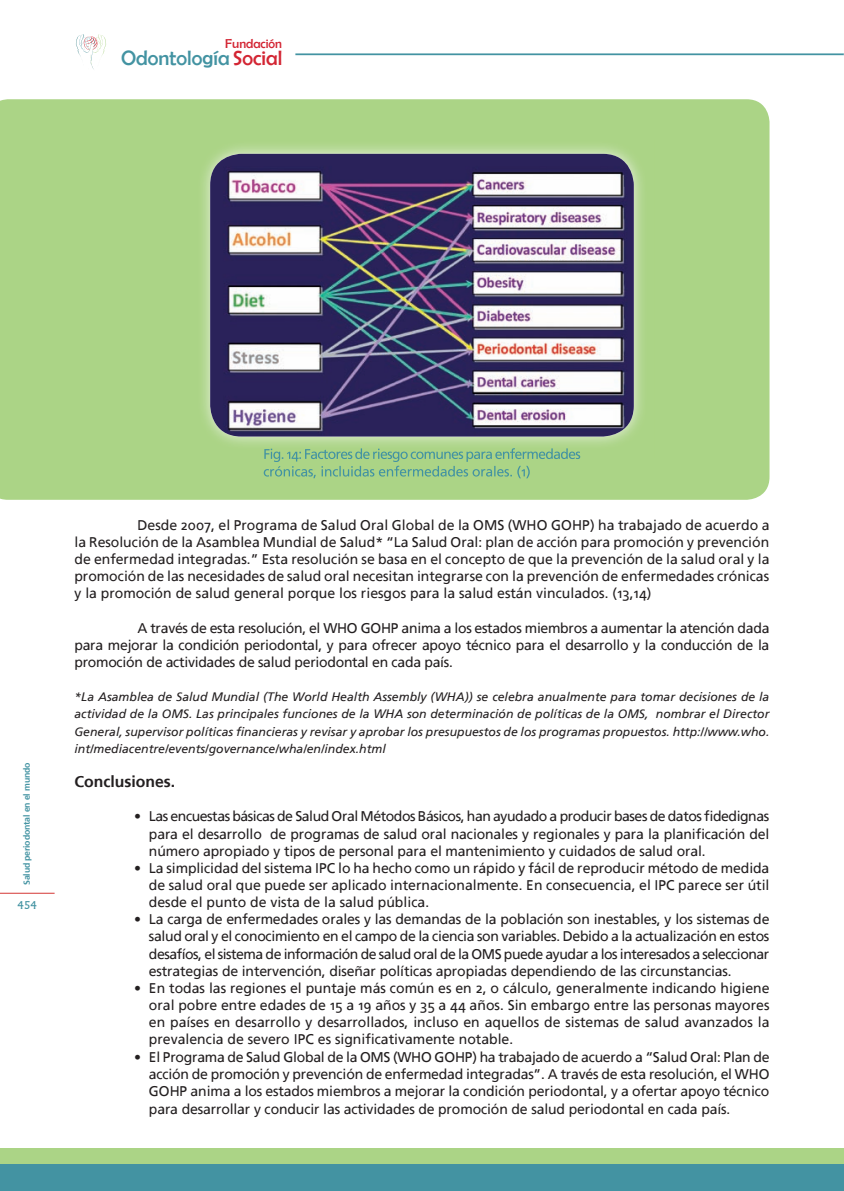
<style>
.page{position:relative;width:844px;height:1191px;background:#fff}
.page>*{position:absolute;margin:0;border:0;box-sizing:border-box;transform-origin:0 0}
.t1{font:20.82px "Berlin Sans FB";color:#4393a2}
.t2{font:700 15.75px "Frutiger LT Std";color:#231f20}
.t3{font:14px/17.2px "Frutiger Linotype";letter-spacing:-.01em;color:#231f20;text-align:justify}
.t4{font:12.95px "Berlin Sans FB";color:#d32533}
.t5{font:italic 12.25px/17.2px "Frutiger LT Std";color:#231f20;text-align:justify}
.t6{font:10.5px "Flareserif 821 BT";color:#4393a2}
.t7{font:700 8.75px "Frutiger LT Std";letter-spacing:-.02em;color:#4393a2}
.s1{color:#d32533}
</style>
<div class="page">
<div style="left:0;top:1148px;width:843px;height:43px;background:#abd486"></div>
<hr style="left:0;top:893px;width:55px;height:1px;background:#d43735">
<div style="left:0;top:1164px;width:843px;height:27px;background:#4393a2"></div>
<svg style="left:76px;top:34px;width:30px;height:35px"></svg>
<hr style="left:295px;top:53px;width:548px;height:2px;background:#4393a2">
<div style="left:0;top:99px;width:769px;height:401px;background:#abd486"></div>
<img style="left:196px;top:139px;width:458px;height:318px">
<img style="left:210px;top:154px;width:423px;height:282px">
<svg style="left:264px;top:448px;width:316px;height:30px"></svg>
<p class="t4" style="left:225px;top:37px;width:58px">Fundación</p>
<h1 class="t1" style="left:121px;top:46px;width:163px">Odontología <span class="s1">Social</span></h1>
<p class="t7" style="left:22px;top:885px;width:124px;rotate:-90deg">Salud periodontal en el mundo</p>
<p class="t6" style="left:18px;top:898px;width:21px">454</p>
<p class="t3" style="left:74px;top:516px;width:696px;text-indent:63px">Desde 2007, el Programa de Salud Oral Global de la OMS (WHO GOHP) ha trabajado de acuerdo a la Resolución de la Asamblea Mundial de Salud* “La Salud Oral: plan de acción para promoción y prevención de enfermedad integradas.” Esta resolución se basa en el concepto de que la prevención de la salud oral y la promoción de las necesidades de salud oral necesitan integrarse con la prevención de enfermedades crónicas y la promoción de salud general porque los riesgos para la salud están vinculados. (13,14)</p>
<p class="t3" style="left:74px;top:619px;width:696px;text-indent:63px">A través de esta resolución, el WHO GOHP anima a los estados miembros a aumentar la atención dada para mejorar la condición periodontal, y para ofrecer apoyo técnico para el desarrollo y la conducción de la promoción de actividades de salud periodontal en cada país.</p>
<p class="t5" style="left:74px;top:688px;width:696px">*La Asamblea de Salud Mundial (The World Health Assembly (WHA)) se celebra anualmente para tomar decisiones de la actividad de la OMS. Las principales funciones de la WHA son determinación de políticas de la OMS, nombrar el Director General, supervisor políticas financieras y revisar y aprobar los presupuestos de los programas propuestos. http://www.who. int/mediacentre/events/governance/wha/en/index.html</p>
<p class="t2" style="left:74px;top:772px;width:102px">Conclusiones.</p>
<p class="t3" style="left:149px;top:808px;width:622px;text-indent:-15px">• Las encuestas básicas de Salud Oral Métodos Básicos, han ayudado a producir bases de datos fidedignas para el desarrollo de programas de salud oral nacionales y regionales y para la planificación del número apropiado y tipos de personal para el mantenimiento y cuidados de salud oral.</p>
<p class="t3" style="left:149px;top:859px;width:622px;text-indent:-15px">• La simplicidad del sistema IPC lo ha hecho como un rápido y fácil de reproducir método de medida de salud oral que puede ser aplicado internacionalmente. En consecuencia, el IPC parece ser útil desde el punto de vista de la salud pública.</p>
<p class="t3" style="left:149px;top:911px;width:622px;text-indent:-15px">• La carga de enfermedades orales y las demandas de la población son inestables, y los sistemas de salud oral y el conocimiento en el campo de la ciencia son variables. Debido a la actualización en estos desafíos, el sistema de información de salud oral de la OMS puede ayudar a los interesados a seleccionar estrategias de intervención, diseñar políticas apropiadas dependiendo de las circunstancias.</p>
<p class="t3" style="left:149px;top:979px;width:622px;text-indent:-15px">• En todas las regiones el puntaje más común es en 2, o cálculo, generalmente indicando higiene oral pobre entre edades de 15 a 19 años y 35 a 44 años. Sin embargo entre las personas mayores en países en desarrollo y desarrollados, incluso en aquellos de sistemas de salud avanzados la prevalencia de severo IPC es significativamente notable.</p>
<p class="t3" style="left:149px;top:1048px;width:622px;text-indent:-15px">• El Programa de Salud Global de la OMS (WHO GOHP) ha trabajado de acuerdo a “Salud Oral: Plan de acción de promoción y prevención de enfermedad integradas”. A través de esta resolución, el WHO GOHP anima a los estados miembros a mejorar la condición periodontal, y a ofertar apoyo técnico para desarrollar y conducir las actividades de promoción de salud periodontal en cada país.</p>
</div>
